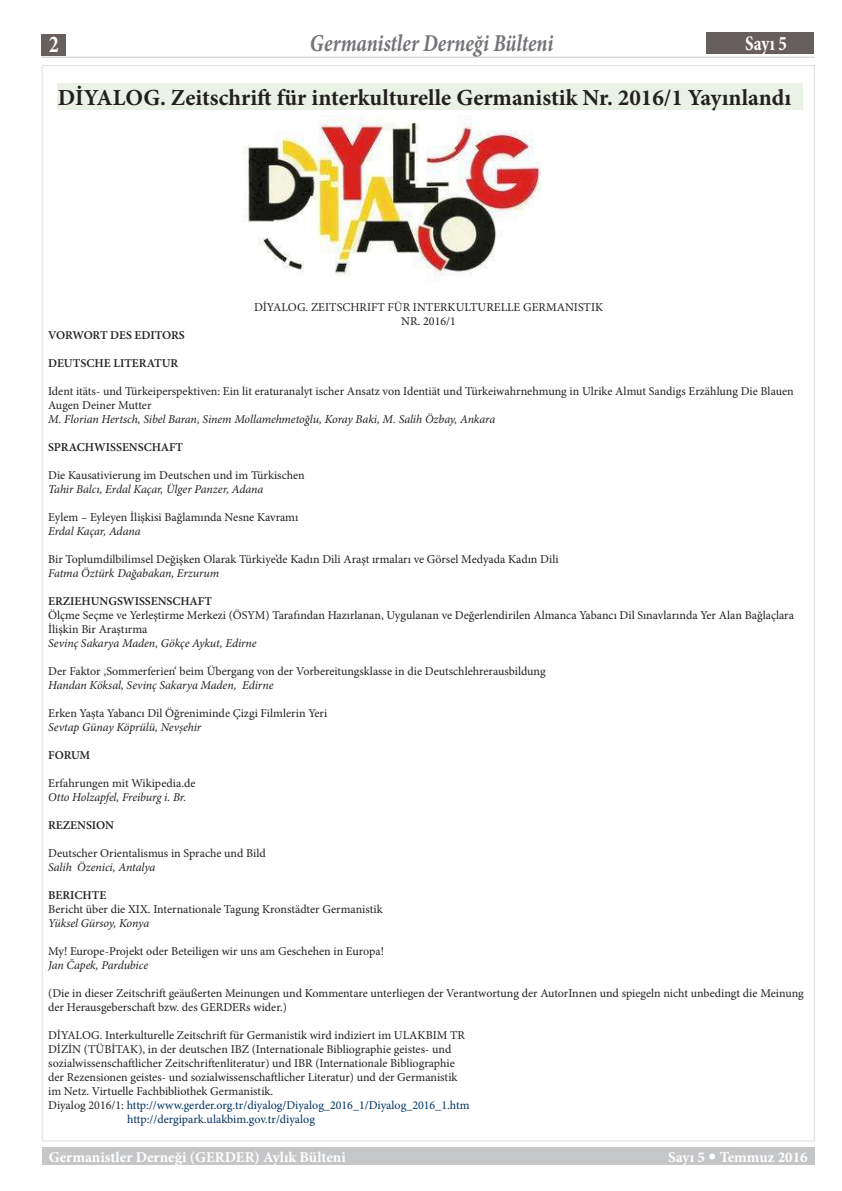
<style>
.page{position:relative;width:842px;height:1191px;background:#fff}
.page>*{position:absolute;margin:0;border:0;box-sizing:border-box;transform-origin:0 0}
.t1{font:italic 700 24.2px "Minion Pro";color:#727477;scale:.83 1}
.t2{font:700 24.2px "Minion Pro";color:#fff;scale:.83 1}
.t3{font:700 23px "Minion Pro";color:#231f20}
.t4{font:700 20.6px "Minion Pro";color:#fff;scale:.83 1}
.t5{font:700 15px "Minion Pro";color:#fff}
.t6{font:12px/14px "Minion Pro";color:#231f20}
.t7{font:italic 12px "Minion Pro";letter-spacing:-.01em;color:#231f20}
.t8{font:12px "Minion Pro";color:#003261}
.t9{font:600 12px "Minion Pro";color:#231f20}
.s1{color:#231f20}
</style>
<div class="page">
<hr style="left:42px;top:57px;width:772px;height:1px;background:#c7c8ca">
<div style="left:42px;top:34px;width:24px;height:21px;background:#675f5d"></div>
<div style="left:707px;top:33px;width:107px;height:21px;background:#675f5d"></div>
<div style="left:42px;top:1147px;width:772px;height:18px;background:#c5c6c8"></div>
<div style="left:58px;top:84px;width:745px;height:26px;background:#e9f2e5"></div>
<img style="left:243px;top:115px;width:298px;height:162px">
<p class="t2" style="left:49px;top:27px;width:14px">2</p>
<p class="t1" style="left:310px;top:26px;width:295px">Germanistler Derneği Bülteni</p>
<p class="t4" style="left:745px;top:28px;width:52px">Sayı 5</p>
<p class="t3" style="left:58px;top:82px;width:735px">DİYALOG. Zeitschrift für interkulturelle Germanistik Nr. 2016/1 Yayınlandı</p>
<p class="t6" style="left:254px;top:300px;width:351px">DİYALOG. ZEITSCHRIFT FÜR INTERKULTURELLE GERMANISTIK</p>
<p class="t6" style="left:401px;top:314px;width:56px">NR. 2016/1</p>
<p class="t9" style="left:48px;top:326px;width:138px">VORWORT DES EDITORS</p>
<p class="t9" style="left:48px;top:354px;width:132px">DEUTSCHE LITERATUR</p>
<p class="t6" style="left:48px;top:384px;width:747px">Ident itäts- und Türkeiperspektiven: Ein lit eraturanalyt ischer Ansatz von Identiät und Türkeiwahrnehmung in Ulrike Almut Sandigs Erzählung Die Blauen<br>Augen Deiner Mutter</p>
<p class="t7" style="left:48px;top:410px;width:449px">M. Florian Hertsch, Sibel Baran, Sinem Mollamehmetoğlu, Koray Baki, M. Salih Özbay, Ankara</p>
<p class="t9" style="left:48px;top:438px;width:137px">SPRACHWISSENSCHAFT</p>
<p class="t6" style="left:48px;top:468px;width:258px">Die Kausativierung im Deutschen und im Türkischen</p>
<p class="t7" style="left:48px;top:480px;width:217px">Tahir Balcı, Erdal Kaçar, Ülger Panzer, Adana</p>
<p class="t6" style="left:48px;top:510px;width:252px">Eylem – Eyleyen İlişkisi Bağlamında Nesne Kavramı</p>
<p class="t7" style="left:48px;top:522px;width:94px">Erdal Kaçar, Adana</p>
<p class="t6" style="left:48px;top:552px;width:512px">Bir Toplumdilbilimsel Değişken Olarak Türkiye’de Kadın Dili Araşt ırmaları ve Görsel Medyada Kadın Dili</p>
<p class="t7" style="left:48px;top:564px;width:173px">Fatma Öztürk Dağabakan, Erzurum</p>
<p class="t9" style="left:48px;top:592px;width:165px">ERZIEHUNGSWISSENSCHAFT</p>
<p class="t6" style="left:48px;top:608px;width:747px">Ölçme Seçme ve Yerleştirme Merkezi (ÖSYM) Tarafından Hazırlanan, Uygulanan ve Değerlendirilen Almanca Yabancı Dil Sınavlarında Yer Alan Bağlaçlara<br>İlişkin Bir Araştırma</p>
<p class="t7" style="left:48px;top:634px;width:210px">Sevinç Sakarya Maden, Gökçe Aykut, Edirne</p>
<p class="t6" style="left:48px;top:664px;width:499px">Der Faktor ‚Sommerferien‘ beim Übergang von der Vorbereitungsklasse in die Deutschlehrerausbildung</p>
<p class="t7" style="left:48px;top:676px;width:227px">Handan Köksal, Sevinç Sakarya Maden, Edirne</p>
<p class="t6" style="left:48px;top:706px;width:281px">Erken Yaşta Yabancı Dil Öğreniminde Çizgi Filmlerin Yeri</p>
<p class="t7" style="left:48px;top:718px;width:154px">Sevtap Günay Köprülü, Nevşehir</p>
<p class="t9" style="left:48px;top:746px;width:44px">FORUM</p>
<p class="t6" style="left:48px;top:776px;width:149px">Erfahrungen mit Wikipedia.de</p>
<p class="t7" style="left:48px;top:788px;width:140px">Otto Holzapfel, Freiburg i. Br.</p>
<p class="t9" style="left:48px;top:816px;width:67px">REZENSION</p>
<p class="t6" style="left:48px;top:846px;width:219px">Deutscher Orientalismus in Sprache und Bild</p>
<p class="t7" style="left:48px;top:858px;width:109px">Salih Özenici, Antalya</p>
<p class="t9" style="left:48px;top:886px;width:60px">BERICHTE</p>
<p class="t6" style="left:48px;top:902px;width:336px">Bericht über die XIX. Internationale Tagung Kronstädter Germanistik</p>
<p class="t7" style="left:48px;top:914px;width:103px">Yüksel Gürsoy, Konya</p>
<p class="t6" style="left:48px;top:944px;width:337px">My! Europe-Projekt oder Beteiligen wir uns am Geschehen in Europa!</p>
<p class="t7" style="left:48px;top:956px;width:101px">Jan Čapek, Pardubice</p>
<p class="t6" style="left:48px;top:986px;width:757px">(Die in dieser Zeitschrift geäußerten Meinungen und Kommentare unterliegen der Verantwortung der AutorInnen und spiegeln nicht unbedingt die Meinung der Herausgeberschaft bzw. des GERDERs wider.)</p>
<p class="t6" style="left:48px;top:1028px;width:418px">DİYALOG. Interkulturelle Zeitschrift für Germanistik wird indiziert im ULAKBIM TR</p>
<p class="t6" style="left:48px;top:1042px;width:405px">DİZİN (TÜBİTAK), in der deutschen IBZ (Internationale Bibliographie geistes- und</p>
<p class="t6" style="left:48px;top:1056px;width:408px">sozialwissenschaftlicher Zeitschriftenliteratur) und IBR (Internationale Bibliographie</p>
<p class="t6" style="left:48px;top:1070px;width:411px">der Rezensionen geistes- und sozialwissenschaftlicher Literatur) und der Germanistik</p>
<p class="t6" style="left:48px;top:1084px;width:227px">im Netz. Virtuelle Fachbibliothek Germanistik.</p>
<p class="t8" style="left:48px;top:1097px;width:423px"><span class="s1">Diyalog 2016/1:</span> http://www.gerder.org.tr/diyalog/Diyalog_2016_1/Diyalog_2016_1.htm</p>
<p class="t8" style="left:127px;top:1111px;width:189px">http://dergipark.ulakbim.gov.tr/diyalog</p>
<p class="t5" style="left:49px;top:1146px;width:299px">Germanistler Derneği (GERDER) Aylık Bülteni</p>
<p class="t5" style="left:668px;top:1146px;width:141px">Sayı 5 Temmuz 2016</p>
</div>
